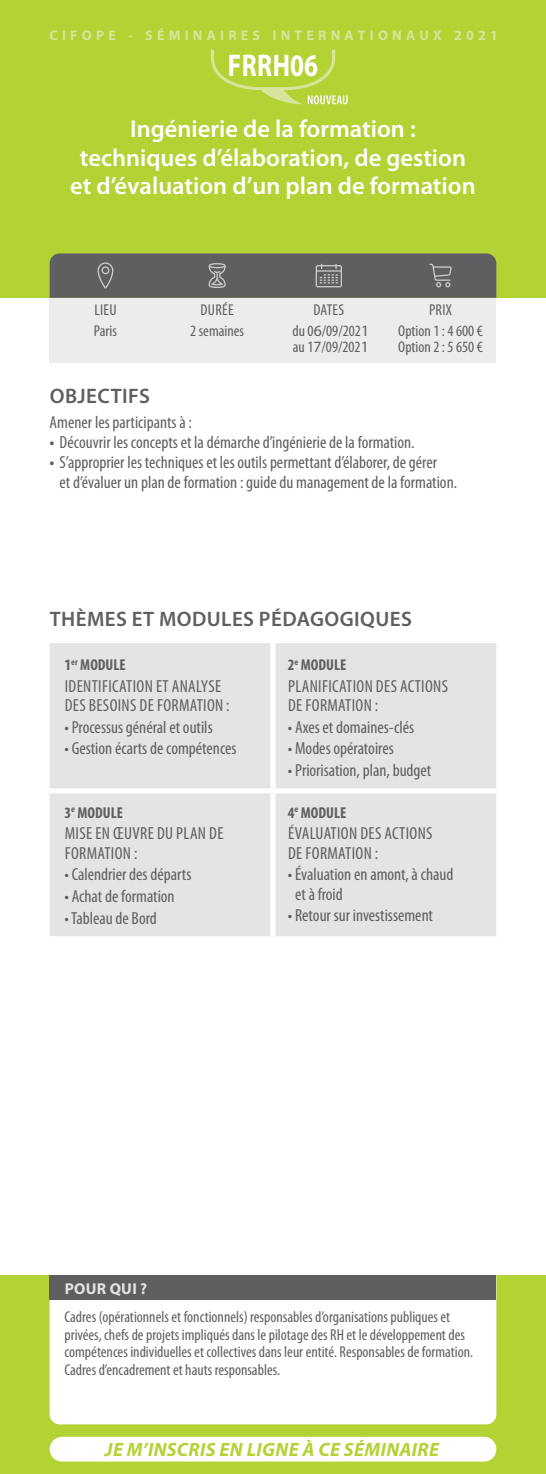
<style>
.page{position:relative;width:546px;height:1474px;background:#fff}
.page>*{position:absolute;margin:0;border:0;box-sizing:border-box;transform-origin:0 0}
.t1{font:700 31.5px "Myriad Pro";letter-spacing:.02em;color:#fff;scale:.8 1}
.t2{font:600 24.5px/28px "Myriad Pro";color:#fff;text-align:center}
.t3{font:600 21px "Myriad Pro";letter-spacing:.02em;color:#5f5f62}
.t4{font:italic 700 19.25px "Myriad Pro";letter-spacing:.02em;color:#b3d234}
.t5{font:condensed 17.5px/20.1px "Myriad Pro";color:#5f5f62}
.t6{font:condensed 17.5px/19.2px "Myriad Pro";letter-spacing:.02em;color:#5f5f62}
.t7{font:condensed 15.75px/21.7px "Myriad Pro";color:#5f5f62;text-align:center}
.t8{font:700 condensed 15.75px "Myriad Pro";color:#5f5f62}
.t9{font:700 15.75px "Myriad Pro";letter-spacing:.02em;color:#e3e4e6}
.t10{font:700 14px "Myriad Pro";letter-spacing:.3em;color:#d7e59a}
.s1{font-stretch:normal}
.s2{font-weight:700}
</style>
<div class="page">
<div style="left:0;top:1275px;width:546px;height:198px;background:#b3d234"></div>
<div style="left:50px;top:298px;width:446px;height:64px;background:#ececee"></div>
<div style="left:50px;top:1300px;width:446px;height:124px;background:#fff"></div>
<div style="left:0;top:0;width:546px;height:298px;background:#b3d234"></div>
<svg style="left:50px;top:253px;width:446px;height:45px;background:#636464"></svg>
<div style="left:50px;top:1275px;width:446px;height:25px;background:#5f5f62"></div>
<div style="left:50px;top:643px;width:446px;height:293px;background:#e3e4e6"></div>
<div style="left:270px;top:643px;width:5px;height:145px;background:#fff"></div>
<div style="left:50px;top:788px;width:223px;height:5px;background:#fff"></div>
<div style="left:273px;top:788px;width:223px;height:5px;background:#fff"></div>
<div style="left:270px;top:793px;width:5px;height:143px;background:#fff"></div>
<svg style="left:211px;top:50px;width:136px;height:54px"></svg>
<div style="left:50px;top:1436px;width:446px;height:25px;background:#fff;border-radius:12px"></div>
<p class="t10" style="left:50px;top:26px;width:450px">CIFOPE - SÉMINAIRES INTERNATIONAUX 2021</p>
<h1 class="t1" style="left:228px;top:45px;width:114px">FRRH06</h1>
<h2 class="t2" style="left:70px;top:116px;width:407px">Ingénierie de la formation : techniques d’élaboration, de gestion et d’évaluation d’un plan de formation</h2>
<p class="t7" style="left:190px;top:299px;width:55px">DURÉE<br>2 semaines</p>
<p class="t7" style="left:94px;top:299px;width:24px;text-align:left">LIEU<br>Paris</p>
<p class="t7" style="left:292px;top:299px;width:78px">DATES<br>du 0<span class="s1">6</span>/09/202<span class="s1">1</span></p>
<p class="t7" style="left:293px;top:336px;width:77px">au 1<span class="s1">7</span>/09/202<span class="s1">1</span></p>
<p class="t7" style="left:398px;top:299px;width:86px">PRIX<br>Option 1 : 4 600 €</p>
<p class="t7" style="left:398px;top:336px;width:86px">Option 2 : 5 650 €</p>
<p class="t3" style="left:50px;top:384px;width:102px">OBJECTIFS</p>
<p class="t5" style="left:50px;top:412px;width:144px">Amener les participants à :</p>
<p class="t5" style="left:50px;top:432px;width:366px"><span class="s2">•</span> Découvrir les concepts et la démarche d’ingénierie de la formation.</p>
<p class="t5" style="left:60px;top:453px;width:399px;text-indent:-10px"><span class="s2">•</span> S’approprier les techniques et les outils permettant d’élaborer, de gérer<br>et d’évaluer un plan de formation : guide du management de la formation.</p>
<p class="t3" style="left:50px;top:607px;width:363px">THÈMES ET MODULES PÉDAGOGIQUES</p>
<p class="t8" style="left:64px;top:654px;width:63px">1<sup>er</sup> MODULE</p>
<p class="t6" style="left:65px;top:676px;width:166px">IDENTIFICATION ET ANALYSE<br>DES BESOINS DE FORMATION :</p>
<p class="t5" style="left:64px;top:717px;width:150px">• Processus général et outils</p>
<p class="t5" style="left:64px;top:738px;width:174px">• Gestion écarts de compétences</p>
<p class="t8" style="left:288px;top:654px;width:60px">2<sup>e</sup> MODULE</p>
<p class="t6" style="left:288px;top:676px;width:161px">PLANIFICATION DES ACTIONS<br>DE FORMATION :</p>
<p class="t5" style="left:288px;top:717px;width:128px">• Axes et domaines-clés</p>
<p class="t5" style="left:288px;top:738px;width:107px">• Modes opératoires</p>
<p class="t5" style="left:288px;top:760px;width:145px">• Priorisation, plan, budget</p>
<p class="t8" style="left:64px;top:802px;width:60px">3<sup>e</sup> MODULE</p>
<p class="t6" style="left:65px;top:824px;width:160px">MISE EN ŒUVRE DU PLAN DE<br>FORMATION :</p>
<p class="t5" style="left:64px;top:864px;width:128px">• Calendrier des départs</p>
<p class="t5" style="left:64px;top:886px;width:112px">• Achat de formation</p>
<p class="t5" style="left:64px;top:908px;width:94px">• Tableau de Bord</p>
<p class="t8" style="left:288px;top:802px;width:60px">4<sup>e</sup> MODULE</p>
<p class="t6" style="left:288px;top:824px;width:146px">ÉVALUATION DES ACTIONS<br>DE FORMATION :</p>
<p class="t5" style="left:295px;top:865px;width:160px;line-height:19.2px;text-indent:-7px">• Évaluation en amont, à chaud et à froid</p>
<p class="t5" style="left:288px;top:905px;width:147px">• Retour sur investissement</p>
<p class="t9" style="left:65px;top:1278px;width:84px">POUR QUI ?</p>
<p class="t7" style="left:64px;top:1308px;width:410px;line-height:17.5px;text-align:left">Cadres (opérationnels et fonctionnels) responsables d’organisations publiques et privées, chefs de projets impliqués dans le pilotage des RH et le développement des compétences individuelles et collectives dans leur entité. Responsables de formation.<br>Cadres d’encadrement et hauts responsables.</p>
<p class="t4" style="left:105px;top:1437px;width:335px">JE M’INSCRIS EN LIGNE À CE SÉMINAIRE</p>
</div>
